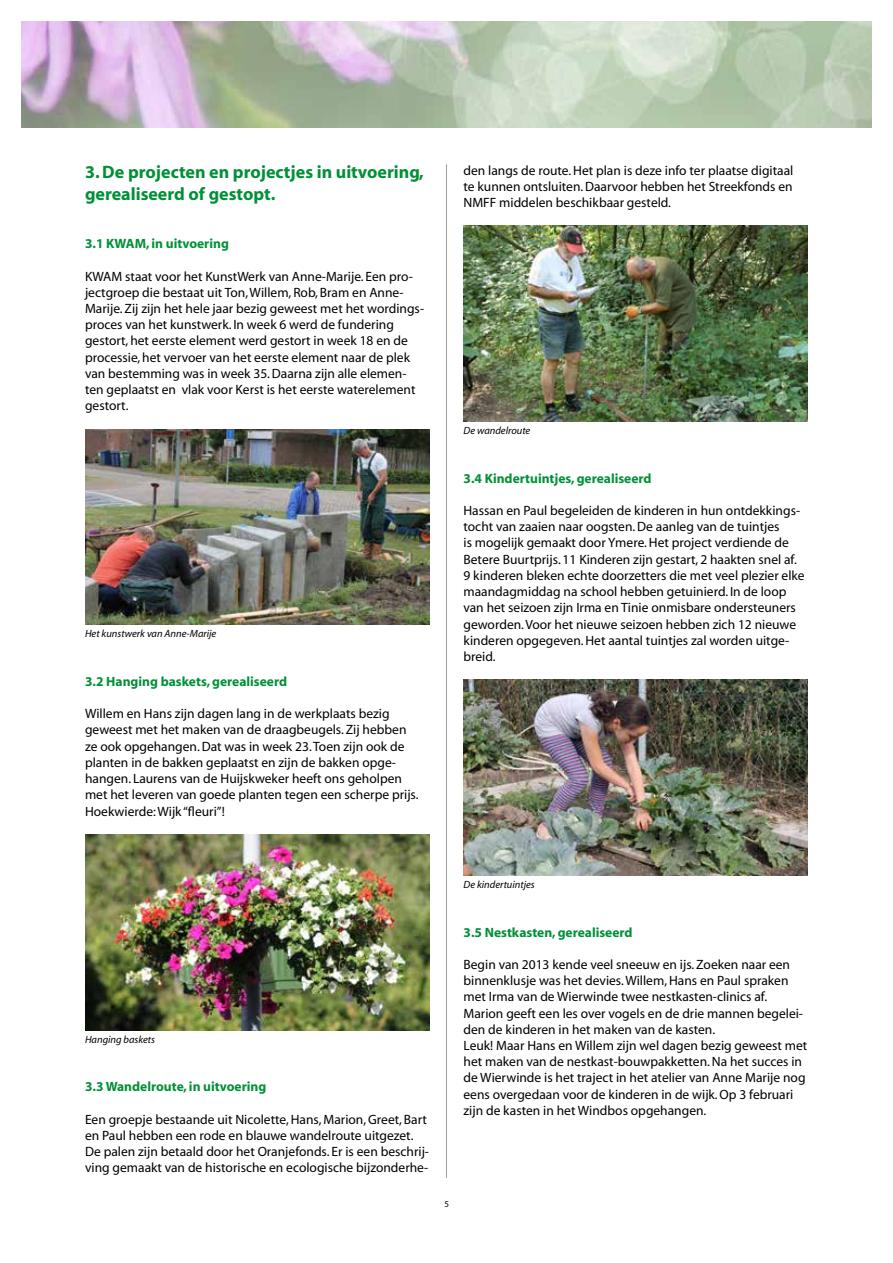
<style>
.page{position:relative;width:893px;height:1263px;background:#fff}
.page>*{position:absolute;margin:0;border:0;box-sizing:border-box;transform-origin:0 0}
.t1{font:700 18px/21.6px "Myriad";color:#009037}
.t2{font:13.5px/16.2px "Myriad";color:#000}
.t3{font:700 13.5px "Myriad";color:#009037}
.t4{font:italic 10.5px "Myriad";color:#000}
.t5{font:9px "Myriad";color:#000}
</style>
<div class="page">
<hr style="left:446px;top:164px;width:1px;height:1014px;background:#9c9e9f">
<img style="left:21px;top:21px;width:851px;height:107px">
<img style="left:85px;top:429px;width:344px;height:196px">
<img style="left:85px;top:834px;width:344px;height:196px">
<img style="left:463px;top:226px;width:345px;height:195px">
<img style="left:463px;top:680px;width:345px;height:195px">
<h1 class="t1" style="left:85px;top:162px;width:340px">3. De projecten en projectjes in uitvoering, gerealiseerd of gestopt.</h1>
<p class="t3" style="left:85px;top:237px;width:145px">3.1 KWAM, in uitvoering</p>
<p class="t2" style="left:85px;top:268px;width:341px">KWAM staat voor het KunstWerk van Anne-Marije. Een pro&shy;jectgroep die bestaat uit Ton, Willem, Rob, Bram en Anne-Marije. Zij zijn het hele jaar bezig geweest met het wordings&shy;proces van het kunstwerk. In week 6 werd de fundering gestort, het eerste element werd gestort in week 18 en de processie, het vervoer van het eerste element naar de plek van bestemming was in week 35. Daarna zijn alle elemen&shy;ten geplaatst en vlak voor Kerst is het eerste waterelement gestort.</p>
<p class="t4" style="left:85px;top:628px;width:133px">Het kunstwerk van Anne-Marije</p>
<p class="t3" style="left:85px;top:674px;width:204px">3.2 Hanging baskets, gerealiseerd</p>
<p class="t2" style="left:85px;top:706px;width:335px">Willem en Hans zijn dagen lang in de werkplaats bezig geweest met het maken van de draagbeugels. Zij hebben ze ook opgehangen. Dat was in week 23. Toen zijn ook de planten in de bakken geplaatst en zijn de bakken opge&shy;hangen. Laurens van de Huijskweker heeft ons geholpen met het leveren van goede planten tegen een scherpe prijs.<br>Hoekwierde: Wijk “fleuri”!</p>
<p class="t2" style="left:463px;top:163px;width:331px;text-align:justify">den langs de route. Het plan is deze info ter plaatse digitaal te kunnen ontsluiten. Daarvoor hebben het Streekfonds en NMFF middelen beschikbaar gesteld.</p>
<p class="t4" style="left:463px;top:425px;width:68px">De wandelroute</p>
<p class="t3" style="left:463px;top:471px;width:190px">3.4 Kindertuintjes, gerealiseerd</p>
<p class="t2" style="left:463px;top:503px;width:343px">Hassan en Paul begeleiden de kinderen in hun ontdekkings&shy;tocht van zaaien naar oogsten. De aanleg van de tuintjes<br>is mogelijk gemaakt door Ymere. Het project verdiende de Betere Buurtprijs. 11 Kinderen zijn gestart, 2 haakten snel af.<br>9 kinderen bleken echte doorzetters die met veel plezier elke maandagmiddag na school hebben getuinierd. In de loop van het seizoen zijn Irma en Tinie onmisbare ondersteuners geworden. Voor het nieuwe seizoen hebben zich 12 nieuwe kinderen opgegeven. Het aantal tuintjes zal worden uitge&shy;breid.</p>
<p class="t4" style="left:85px;top:1034px;width:72px">Hanging baskets</p>
<p class="t3" style="left:85px;top:1080px;width:183px">3.3 Wandelroute, in uitvoering</p>
<p class="t2" style="left:85px;top:1111px;width:346px">Een groepje bestaande uit Nicolette, Hans, Marion, Greet, Bart en Paul hebben een rode en blauwe wandelroute uitgezet.<br>De palen zijn betaald door het Oranjefonds. Er is een beschrij&shy;ving gemaakt van de historische en ecologische bijzonderhe-</p>
<p class="t4" style="left:463px;top:879px;width:73px">De kindertuintjes</p>
<p class="t3" style="left:463px;top:925px;width:171px">3.5 Nestkasten, gerealiseerd</p>
<p class="t2" style="left:463px;top:957px;width:345px">Begin van 2013 kende veel sneeuw en ijs. Zoeken naar een binnenklusje was het devies. Willem, Hans en Paul spraken met Irma van de Wierwinde twee nestkasten-clinics af.<br>Marion geeft een les over vogels en de drie mannen begelei&shy;den de kinderen in het maken van de kasten.<br>Leuk! Maar Hans en Willem zijn wel dagen bezig geweest met het maken van de nestkast-bouwpakketten. Na het succes in de Wierwinde is het traject in het atelier van Anne Marije nog eens overgedaan voor de kinderen in de wijk. Op 3 februari zijn de kasten in het Windbos opgehangen.</p>
<p class="t5" style="left:445px;top:1199px;width:6px">5</p>
</div>
